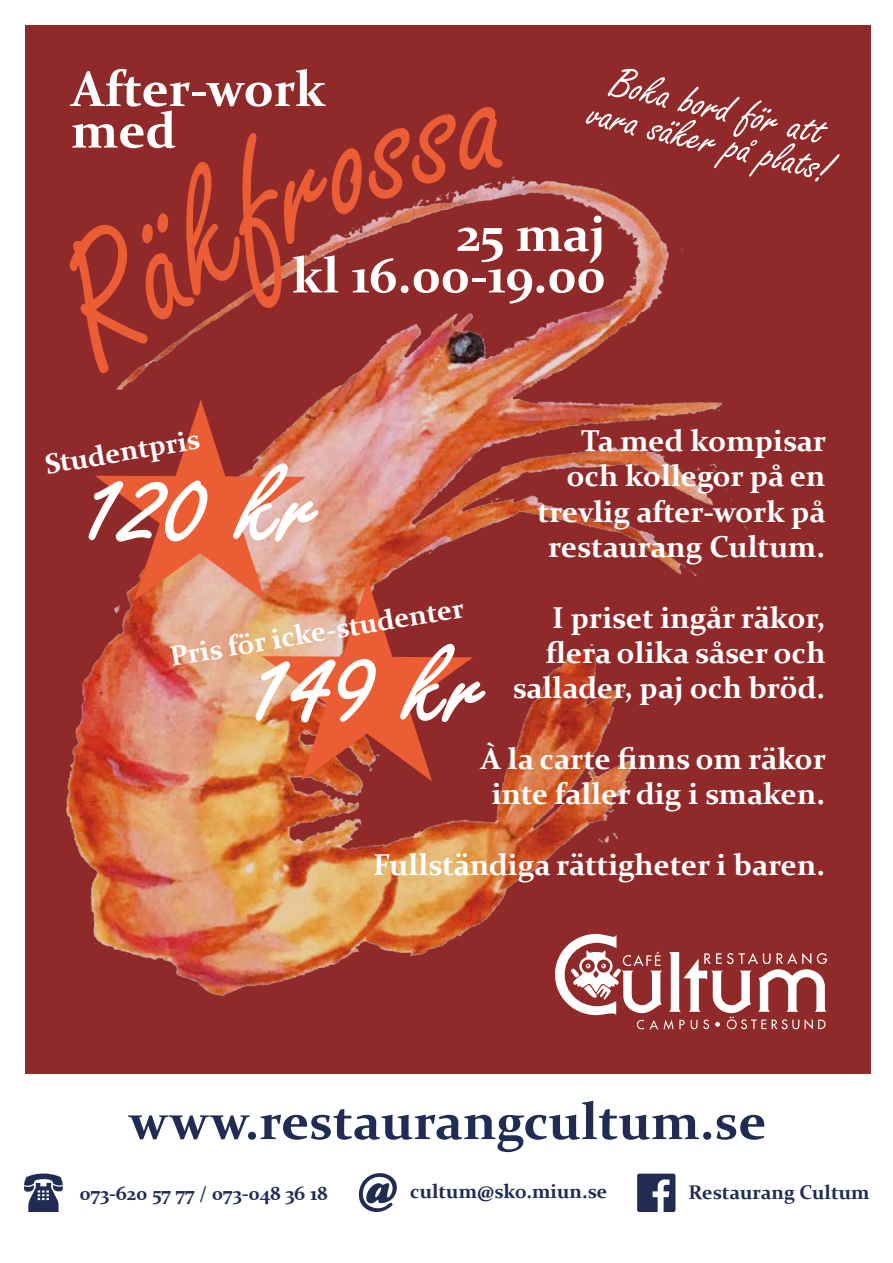
<style>
.page{position:relative;width:893px;height:1263px;background:#fff}
.page>*{position:absolute;margin:0;border:0;box-sizing:border-box;transform-origin:0 0}
.t1{font:121.5px "Freestyle Script";color:#fff}
.t2{font:700 51.9px "Constantia";color:#202c53}
.t3{font:700 50.4px/41.5px "Constantia";color:#fff;text-align:right}
.t4{font:46.8px/34.2px "Freestyle Script";color:#fff;text-align:center}
.t5{font:700 30.15px/35.2px "Constantia";color:#fff;text-align:right}
.t6{font:700 28.05px "Constantia";color:#fff}
.t7{font:700 19.8px "Constantia";color:#202c53}
</style>
<div class="page">
<svg style="left:358px;top:1173px;width:39px;height:39px"></svg>
<svg style="left:637px;top:1173px;width:38px;height:39px"></svg>
<svg style="left:24px;top:1173px;width:39px;height:39px"></svg>
<div style="left:26px;top:26px;width:845px;height:1048px;background:#902a2a"></div>
<img style="left:25px;top:170px;width:725px;height:834px">
<svg style="left:555px;top:934px;width:272px;height:95px"></svg>
<img style="left:88px;top:399px;width:398px;height:382px">
<svg style="left:28px;top:170px;width:478px;height:206px"></svg>
<h3 class="t3" style="left:71px;top:66px;width:256px;text-align:left">After-work med</h3>
<h3 class="t4" style="left:600px;top:64px;width:250px;rotate:13deg">Boka bord för att vara säker på plats!</h3>
<h3 class="t3" style="left:292px;top:210px;width:315px">25 maj<br>kl 16.00-19.00</h3>
<p class="t6" style="left:42px;top:446px;width:158px;rotate:-10deg">Studentpris</p>
<h1 class="t1" style="left:83px;top:439px;width:237px">120 kr</h1>
<p class="t5" style="left:538px;top:422px;width:290px">Ta med kompisar och kollegor på en trevlig after-work på restaurang Cultum.</p>
<p class="t6" style="left:167px;top:639px;width:299px;rotate:-10deg">Pris för icke-studenter</p>
<p class="t5" style="left:513px;top:598px;width:314px">I priset ingår räkor, flera olika såser och sallader, paj och bröd.</p>
<p class="t5" style="left:481px;top:739px;width:347px;text-align:center">À la carte finns om räkor inte faller dig i smaken.</p>
<h1 class="t1" style="left:250px;top:620px;width:237px">149 kr</h1>
<p class="t5" style="left:373px;top:845px;width:453px">Fullständiga rättigheter i baren.</p>
<h2 class="t2" style="left:129px;top:1085px;width:639px">www.restaurangcultum.se</h2>
<p class="t7" style="left:79px;top:1179px;width:250px">073-620 57 77 / 073-048 36 18</p>
<p class="t7" style="left:410px;top:1178px;width:199px">cultum@sko.miun.se</p>
<p class="t7" style="left:689px;top:1178px;width:183px">Restaurang Cultum</p>
</div>
